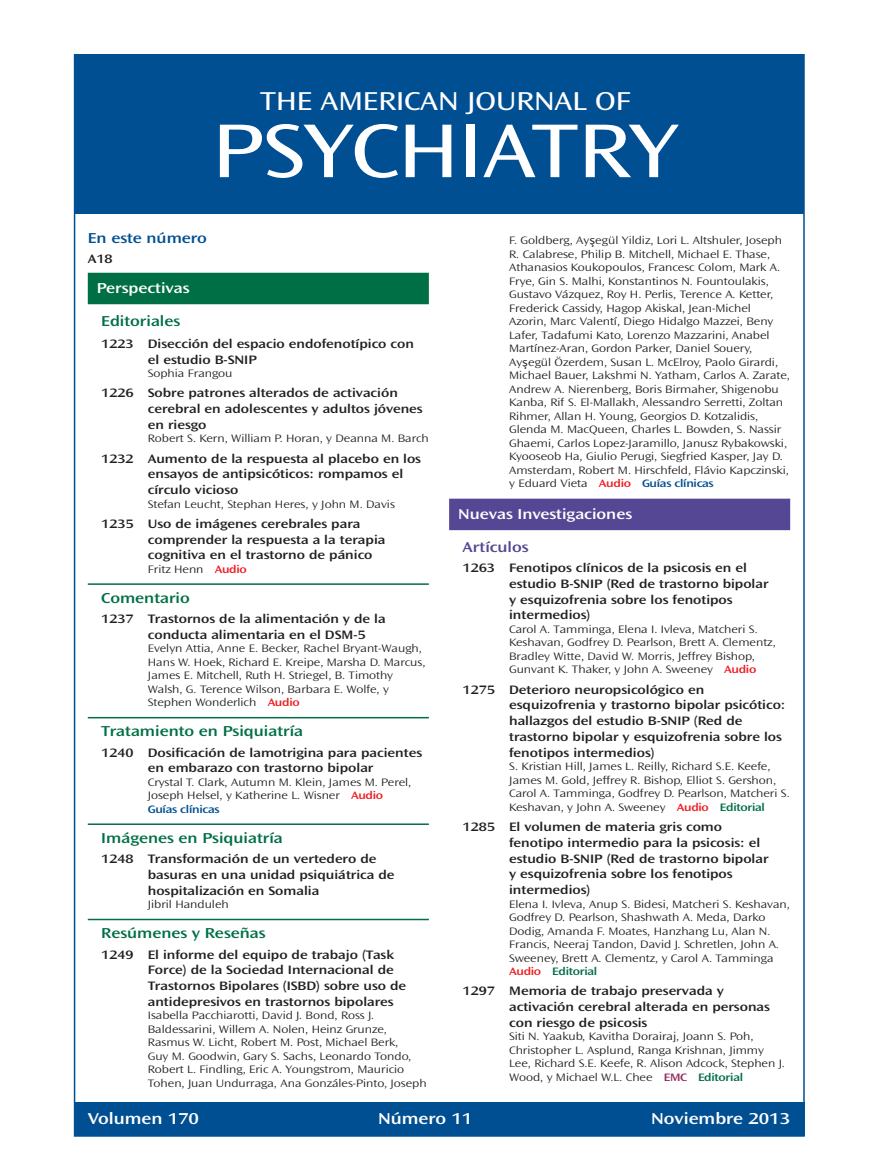
<style>
.page{position:relative;width:878px;height:1175px;background:#fff}
.page>*{position:absolute;margin:0;border:0;box-sizing:border-box;transform-origin:0 0}
.t1{font:expanded 79.5px "Ocean Sans Std";color:#fff}
.t2{font:expanded 27px "Ocean Sans Std";color:#fff}
.toc_p1_dateline{font:600 expanded 16.5px "Ocean Sans Std";color:#fff}
.subheader{font:600 expanded 15px "Ocean Sans Std";color:#016f45}
.Header-New_Research{font:600 expanded 15px "Ocean Sans Std";color:#fff}
.ITI_head{font:600 expanded 15px "Ocean Sans Std";color:#004f92}
.Header-Perspectives{font:600 expanded 15px "Ocean Sans Std";color:#fff}
.subheader_no_rule{font:600 expanded 15px "Ocean Sans Std";color:#016f45}
.subheader_no_rule-2{font:600 expanded 15px "Ocean Sans Std";color:#554793}
.Article_page_and_tit{font:600 expanded 12.75px/15.8px "Ocean Sans Std";color:#231f20}
.ITI_page_number{font:600 expanded 12.75px "Ocean Sans Std";color:#231f20}
.Article_author{font:300 expanded 11.25px/13.5px "Ocean Sans Std";color:#231f20}
.s1{font-weight:600;color:#ee1d23}
.s2{font-weight:600;color:#004f92}
.s3{font-family:"Candara";font-weight:400;font-stretch:normal;font-size:12px}
.s4{font-weight:600;color:#016f45}
.s5{font-weight:600;color:#932b60}
</style>
<div class="page">
<div style="left:75px;top:54px;width:729px;height:160px;background:#004f92"></div>
<div style="left:88px;top:273px;width:341px;height:31px;background:#016f45"></div>
<hr style="left:88px;top:583px;width:341px;height:2px;background:#016f45">
<hr style="left:88px;top:717px;width:341px;height:1px;background:#016f45">
<hr style="left:88px;top:823px;width:341px;height:2px;background:#016f45">
<hr style="left:88px;top:918px;width:341px;height:2px;background:#016f45">
<div style="left:449px;top:498px;width:341px;height:32px;background:#554793"></div>
<div style="left:75px;top:1102px;width:729px;height:34px;background:#004f92"></div>
<p class="t2" style="left:260px;top:85px;width:372px">THE AMERICAN JOURNAL OF</p>
<p class="t1" style="left:212px;top:105px;width:467px">PSYCHIATRY</p>
<p class="ITI_head" style="left:88px;top:230px;width:121px">En este número</p>
<p class="ITI_page_number" style="left:88px;top:251px;width:26px">A18</p>
<p class="Header-Perspectives" style="left:97px;top:279px;width:94px">Perspectivas</p>
<p class="subheader_no_rule" style="left:101px;top:312px;width:80px">Editoriales</p>
<p class="Article_page_and_tit" style="left:148px;top:336px;width:268px;text-indent:-46px">1223 Disección del espacio endofenotípico con el estudio B-SNIP</p>
<p class="Article_author" style="left:148px;top:366px;width:86px">Sophia Frangou</p>
<p class="Article_page_and_tit" style="left:148px;top:385px;width:276px;text-indent:-46px">1226 Sobre patrones alterados de activación cerebral en adolescentes y adultos jóvenes en riesgo</p>
<p class="Article_author" style="left:148px;top:432px;width:282px">Robert S. Kern, William P. Horan, y Deanna M. Barch</p>
<p class="Article_page_and_tit" style="left:148px;top:450px;width:275px;text-indent:-46px">1232 Aumento de la respuesta al placebo en los ensayos de antipsicóticos: rompamos el círculo vicioso</p>
<p class="Article_author" style="left:148px;top:497px;width:248px">Stefan Leucht, Stephan Heres, y John M. Davis</p>
<p class="Article_page_and_tit" style="left:148px;top:516px;width:239px;text-indent:-46px">1235 Uso de imágenes cerebrales para comprender la respuesta a la terapia cognitiva en el trastorno de pánico</p>
<p class="Article_author" style="left:148px;top:562px;width:100px">Fritz Henn <span class="s1">Audio</span></p>
<p class="subheader" style="left:101px;top:589px;width:90px">Comentario</p>
<p class="Article_page_and_tit" style="left:148px;top:611px;width:239px;text-indent:-46px">1237 Trastornos de la alimentación y de la conducta alimentaria en el DSM-5</p>
<p class="Article_author" style="left:148px;top:642px;width:279px">Evelyn Attia, Anne E. Becker, Rachel Bryant-Waugh, Hans W. Hoek, Richard E. Kreipe, Marsha D. Marcus, James E. Mitchell, Ruth H. Striegel, B. Timothy Walsh, G. Terence Wilson, Barbara E. Wolfe, y Stephen Wonderlich <span class="s1">Audio</span></p>
<p class="subheader" style="left:101px;top:723px;width:203px">Tratamiento en Psiquiatría</p>
<p class="Article_page_and_tit" style="left:101px;top:744px;width:322px;text-align:center">1240 Dosificación de lamotrigina para pacientes en embarazo con trastorno bipolar</p>
<p class="Article_author" style="left:148px;top:775px;width:265px">Crystal T. Clark, Autumn M. Klein, James M. Perel,<br>Joseph Helsel, y Katherine L. Wisner <span class="s1">Audio<br></span><span class="s2">Guías clínicas</span></p>
<p class="subheader" style="left:101px;top:829px;width:183px">Imágenes en Psiquiatría</p>
<p class="Article_page_and_tit" style="left:148px;top:851px;width:248px;text-indent:-46px">1248 Transformación de un vertedero de basuras en una unidad psiquiátrica de hospitalización en Somalia</p>
<p class="Article_author" style="left:148px;top:897px;width:82px">Jibril Handuleh</p>
<p class="subheader" style="left:101px;top:924px;width:166px">Resúmenes y Reseñas</p>
<p class="Article_page_and_tit" style="left:148px;top:946px;width:260px;text-indent:-46px">1249 El informe del equipo de trabajo (Task Force) de la Sociedad Internacional de Trastornos Bipolares (ISBD) sobre uso de antidepresivos en trastornos bipolares</p>
<p class="Article_author" style="left:148px;top:1008px;width:280px">Isabella Pacchiarotti, David J. Bond, Ross J.<br>Baldessarini, Willem A. Nolen, Heinz Grunze, Rasmus W. Licht, Robert M. Post, Michael Berk,<br>Guy M. Goodwin, Gary S. Sachs, Leonardo Tondo, Robert L. Findling, Eric A. Youngstrom, Mauricio Tohen, Juan Undurraga, Ana Gonzáles-Pinto, Joseph</p>
<p class="Article_author" style="left:509px;top:234px;width:282px">F. Goldberg, Ay<span class="s3">ş</span>egül Yildiz, Lori L. Altshuler, Joseph R. Calabrese, Philip B. Mitchell, Michael E. Thase, Athanasios Koukopoulos, Francesc Colom, Mark A.<br>Frye, Gin S. Malhi, Konstantinos N. Fountoulakis, Gustavo Vázquez, Roy H. Perlis, Terence A. Ketter, Frederick Cassidy, Hagop Akiskal, Jean-Michel Azorin, Marc Valentí, Diego Hidalgo Mazzei, Beny Lafer, Tadafumi Kato, Lorenzo Mazzarini, Anabel Martínez-Aran, Gordon Parker, Daniel Souery, Ay<span class="s3">ş</span>egül Özerdem, Susan L. McElroy, Paolo Girardi, Michael Bauer, Lakshmi N. Yatham, Carlos A. Zarate, Andrew A. Nierenberg, Boris Birmaher, Shigenobu Kanba, Rif S. El-Mallakh, Alessandro Serretti, Zoltan Rihmer, Allan H. Young, Georgios D. Kotzalidis, Glenda M. MacQueen, Charles L. Bowden, S. Nassir Ghaemi, Carlos Lopez-Jaramillo, Janusz Rybakowski, Kyooseob Ha, Giulio Perugi, Siegfried Kasper, Jay D.<br>Amsterdam, Robert M. Hirschfeld, Flávio Kapczinski, y Eduard Vieta <span class="s1">Audio</span> <span class="s2">Guías clínicas</span></p>
<p class="Header-New_Research" style="left:458px;top:505px;width:175px">Nuevas Investigaciones</p>
<p class="subheader_no_rule-2" style="left:462px;top:538px;width:67px">Artículos</p>
<p class="Article_page_and_tit" style="left:509px;top:560px;width:261px;text-indent:-46px">1263 Fenotipos clínicos de la psicosis en el estudio B-SNIP (Red de trastorno bipolar y esquizofrenia sobre los fenotipos intermedios)</p>
<p class="Article_author" style="left:509px;top:622px;width:268px">Carol A. Tamminga, Elena I. Ivleva, Matcheri S.<br>Keshavan, Godfrey D. Pearlson, Brett A. Clementz, Bradley Witte, David W. Morris, Jeffrey Bishop, Gunvant K. Thaker, y John A. Sweeney <span class="s1">Audio</span></p>
<p class="Article_page_and_tit" style="left:509px;top:681px;width:278px;text-indent:-46px">1275 Deterioro neuropsicológico en esquizofrenia y trastorno bipolar psicótico: hallazgos del estudio B-SNIP (Red de trastorno bipolar y esquizofrenia sobre los fenotipos intermedios)</p>
<p class="Article_author" style="left:509px;top:760px;width:282px">S. Kristian Hill, James L. Reilly, Richard S.E. Keefe, James M. Gold, Jeffrey R. Bishop, Elliot S. Gershon, Carol A. Tamminga, Godfrey D. Pearlson, Matcheri S.<br>Keshavan, y John A. Sweeney <span class="s1">Audio</span> <span class="s4">Editorial</span></p>
<p class="Article_page_and_tit" style="left:509px;top:819px;width:261px;text-indent:-46px">1285 El volumen de materia gris como fenotipo intermedio para la psicosis: el estudio B-SNIP (Red de trastorno bipolar y esquizofrenia sobre los fenotipos intermedios)</p>
<p class="Article_author" style="left:509px;top:897px;width:282px">Elena I. Ivleva, Anup S. Bidesi, Matcheri S. Keshavan, Godfrey D. Pearlson, Shashwath A. Meda, Darko Dodig, Amanda F. Moates, Hanzhang Lu, Alan N.<br>Francis, Neeraj Tandon, David J. Schretlen, John A.<br>Sweeney, Brett A. Clementz, y Carol A. Tamminga <span class="s1">Audio</span> <span class="s4">Editorial</span></p>
<p class="Article_page_and_tit" style="left:509px;top:983px;width:262px;text-indent:-46px">1297 Memoria de trabajo preservada y activación cerebral alterada en personas con riesgo de psicosis</p>
<p class="Article_author" style="left:509px;top:1030px;width:277px">Siti N. Yaakub, Kavitha Dorairaj, Joann S. Poh, Christopher L. Asplund, Ranga Krishnan, Jimmy Lee, Richard S.E. Keefe, R. Alison Adcock, Stephen J.<br>Wood, y Michael W.L. Chee <span class="s5">EMC</span> <span class="s4">Editorial</span></p>
<p class="toc_p1_dateline" style="left:88px;top:1109px;width:113px">Volumen 170</p>
<p class="toc_p1_dateline" style="left:378px;top:1109px;width:96px">Número 11</p>
<p class="toc_p1_dateline" style="left:651px;top:1109px;width:140px">Noviembre 2013</p>
</div>
